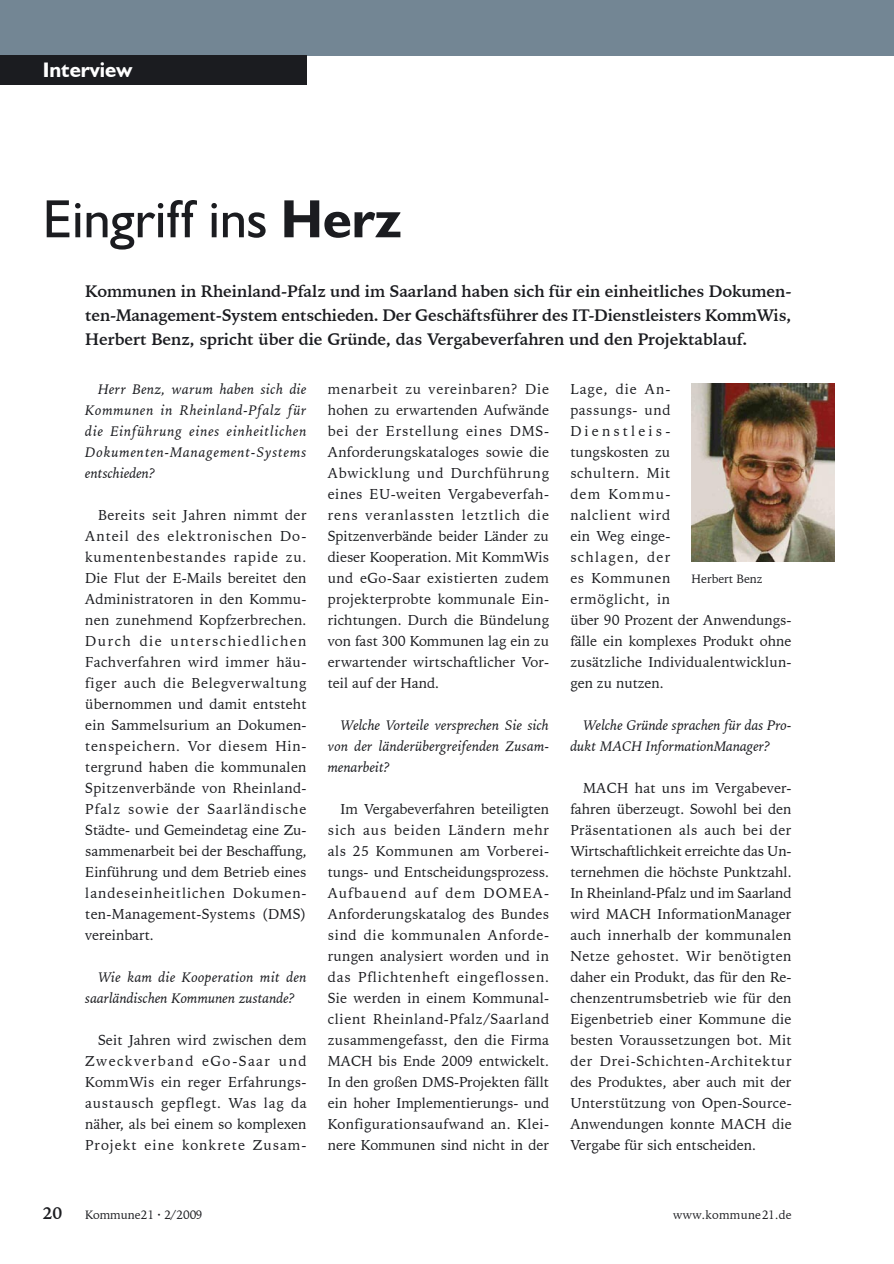
<style>
.page{position:relative;width:894px;height:1264px;background:#fff}
.page>*{position:absolute;margin:0;border:0;box-sizing:border-box;transform-origin:0 0}
.Titel_Arikel{font:54px "Humanist 521 BT";color:#1b1c20}
.Kolumnentitel_lb{font:700 21px "Humanist 521 BT";color:#fff}
.Text_Einleitung_11_16{font:700 16.5px/24px "Iowan Old Style BT";letter-spacing:-.005em;color:#1b1c20;text-align:justify}
.Text_mit_Einzug_und_Abstand_vor_Absatz{font:14.25px/21px "Iowan Old Style BT";letter-spacing:.01em;color:#1b1c20;text-align:justify}
.Text_mit_Einzug_und_Abstand_vor_Absatz-2{font:italic 14.25px/21px "Iowan Old Style BT";color:#1b1c20;text-align:justify}
.Bildunterschrift{font:12px "Iowan Old Style BT";color:#1b1c20}
.Bildunterschrift-2{font:12px "Iowan Old Style BT";letter-spacing:.02em;color:#1b1c20}
.s1{font-weight:700}
</style>
<div class="page">
<img style="left:691px;top:383px;width:143px;height:178px">
<div style="left:0;top:0;width:893px;height:55px;background:#738694"></div>
<div style="left:0;top:55px;width:306px;height:30px;background:#1b1c20"></div>
<hr style="left:893px;top:0;width:1px;height:55px;background:#738694">
<p class="Kolumnentitel_lb" style="left:43px;top:57px;width:91px">Interview</p>
<p class="Titel_Arikel" style="left:43px;top:185px;width:360px">Eingriff ins <span class="s1">Herz</span></p>
<p class="Text_Einleitung_11_16" style="left:85px;top:279px;width:707px">Kommunen in Rheinland-Pfalz und im Saarland haben sich für ein einheitliches Dokumen&shy;ten-Management-System entschieden. Der Geschäftsführer des IT-Dienstleisters KommWis, Herbert Benz, spricht über die Gründe, das Vergabeverfahren und den Projektablauf.</p>
<p class="Text_mit_Einzug_und_Abstand_vor_Absatz-2" style="left:85px;top:378px;width:223px;text-indent:13px">Herr Benz, warum haben sich die Kommunen in Rheinland-Pfalz für die Einführung eines einheitlichen Dokumenten-Management-Systems entschieden?</p>
<p class="Text_mit_Einzug_und_Abstand_vor_Absatz" style="left:85px;top:504px;width:223px;text-indent:13px">Bereits seit Jahren nimmt der Anteil des elektronischen Do&shy;kumentenbestandes rapide zu.<br>Die Flut der E-Mails bereitet den Administratoren in den Kommu&shy;nen zunehmend Kopfzerbrechen.<br>Durch die unterschiedlichen Fachverfahren wird immer häu&shy;figer auch die Belegverwaltung übernommen und damit entsteht ein Sammelsurium an Dokumen&shy;tenspeichern. Vor diesem Hin&shy;tergrund haben die kommunalen Spitzenverbände von Rheinland-Pfalz sowie der Saarländische Städte- und Gemeindetag eine Zu&shy;sammenarbeit bei der Beschaffung, Einführung und dem Betrieb eines landeseinheitlichen Dokumen&shy;ten-Management-Systems (DMS) vereinbart.</p>
<p class="Text_mit_Einzug_und_Abstand_vor_Absatz-2" style="left:85px;top:966px;width:223px;text-indent:13px">Wie kam die Kooperation mit den saarländischen Kommunen zustande?</p>
<p class="Text_mit_Einzug_und_Abstand_vor_Absatz" style="left:85px;top:1029px;width:223px;text-indent:13px">Seit Jahren wird zwischen dem Zweckverband eGo-Saar und KommWis ein reger Erfahrungs&shy;austausch gepflegt. Was lag da näher, als bei einem so komplexen Projekt eine konkrete Zusam-</p>
<p class="Text_mit_Einzug_und_Abstand_vor_Absatz" style="left:328px;top:378px;width:223px">menarbeit zu vereinbaren? Die hohen zu erwartenden Aufwände bei der Erstellung eines DMS-Anforderungskataloges sowie die Abwicklung und Durchführung eines EU-weiten Vergabeverfah&shy;rens veranlassten letztlich die Spitzenverbände beider Länder zu dieser Kooperation. Mit KommWis und eGo-Saar existierten zudem projekterprobte kommunale Ein&shy;richtungen. Durch die Bündelung von fast 300 Kommunen lag ein zu erwartender wirtschaftlicher Vor&shy;teil auf der Hand.</p>
<p class="Text_mit_Einzug_und_Abstand_vor_Absatz-2" style="left:328px;top:714px;width:223px;text-indent:13px">Welche Vorteile versprechen Sie sich von der länderübergreifenden Zusam&shy;menarbeit?</p>
<p class="Text_mit_Einzug_und_Abstand_vor_Absatz" style="left:328px;top:798px;width:223px;text-indent:13px">Im Vergabeverfahren beteiligten sich aus beiden Ländern mehr als 25 Kommunen am Vorberei&shy;tungs- und Entscheidungsprozess.<br>Aufbauend auf dem DOMEA-Anforderungskatalog des Bundes sind die kommunalen Anforde&shy;rungen analysiert worden und in das Pflichtenheft eingeflossen.<br>Sie werden in einem Kommunal&shy;client Rheinland-Pfalz/Saarland zusammengefasst, den die Firma MACH bis Ende 2009 entwickelt.<br>In den großen DMS-Projekten fällt ein hoher Implementierungs- und Konfigurationsaufwand an. Klei&shy;nere Kommunen sind nicht in der</p>
<p class="Text_mit_Einzug_und_Abstand_vor_Absatz" style="left:570px;top:378px;width:223px;text-align:left">Lage, die An-<br>passungs- und<br>Dienstleis-<br>tungskosten zu<br>schultern. Mit<br>dem Kommu-<br>nalclient wird<br>ein Weg einge-<br>schlagen, der<br>es Kommunen<br>ermöglicht, in<br>über 90 Prozent der Anwendungs&shy;fälle ein komplexes Produkt ohne zusätzliche Individualentwicklun&shy;gen zu nutzen.</p>
<p class="Text_mit_Einzug_und_Abstand_vor_Absatz-2" style="left:570px;top:714px;width:223px;text-indent:13px">Welche Gründe sprachen für das Pro&shy;dukt MACH InformationManager?</p>
<p class="Text_mit_Einzug_und_Abstand_vor_Absatz" style="left:570px;top:777px;width:223px;text-indent:13px">MACH hat uns im Vergabever&shy;fahren überzeugt. Sowohl bei den Präsentationen als auch bei der Wirtschaftlichkeit erreichte das Un&shy;ternehmen die höchste Punktzahl.<br>In Rheinland-Pfalz und im Saarland wird MACH InformationManager auch innerhalb der kommunalen Netze gehostet. Wir benötigten daher ein Produkt, das für den Re&shy;chenzentrumsbetrieb wie für den Eigenbetrieb einer Kommune die besten Voraussetzungen bot. Mit der Drei-Schichten-Architektur des Produktes, aber auch mit der Unterstützung von Open-Source-Anwendungen konnte MACH die Vergabe für sich entscheiden.</p>
<p class="Bildunterschrift" style="left:691px;top:571px;width:72px">Herbert Benz</p>
<p class="Text_Einleitung_11_16" style="left:43px;top:1200px;width:21px">20</p>
<p class="Bildunterschrift" style="left:85px;top:1206px;width:119px">Kommune21 · 2/2009</p>
<p class="Bildunterschrift-2" style="left:673px;top:1206px;width:120px">www.kommune21.de</p>
</div>
